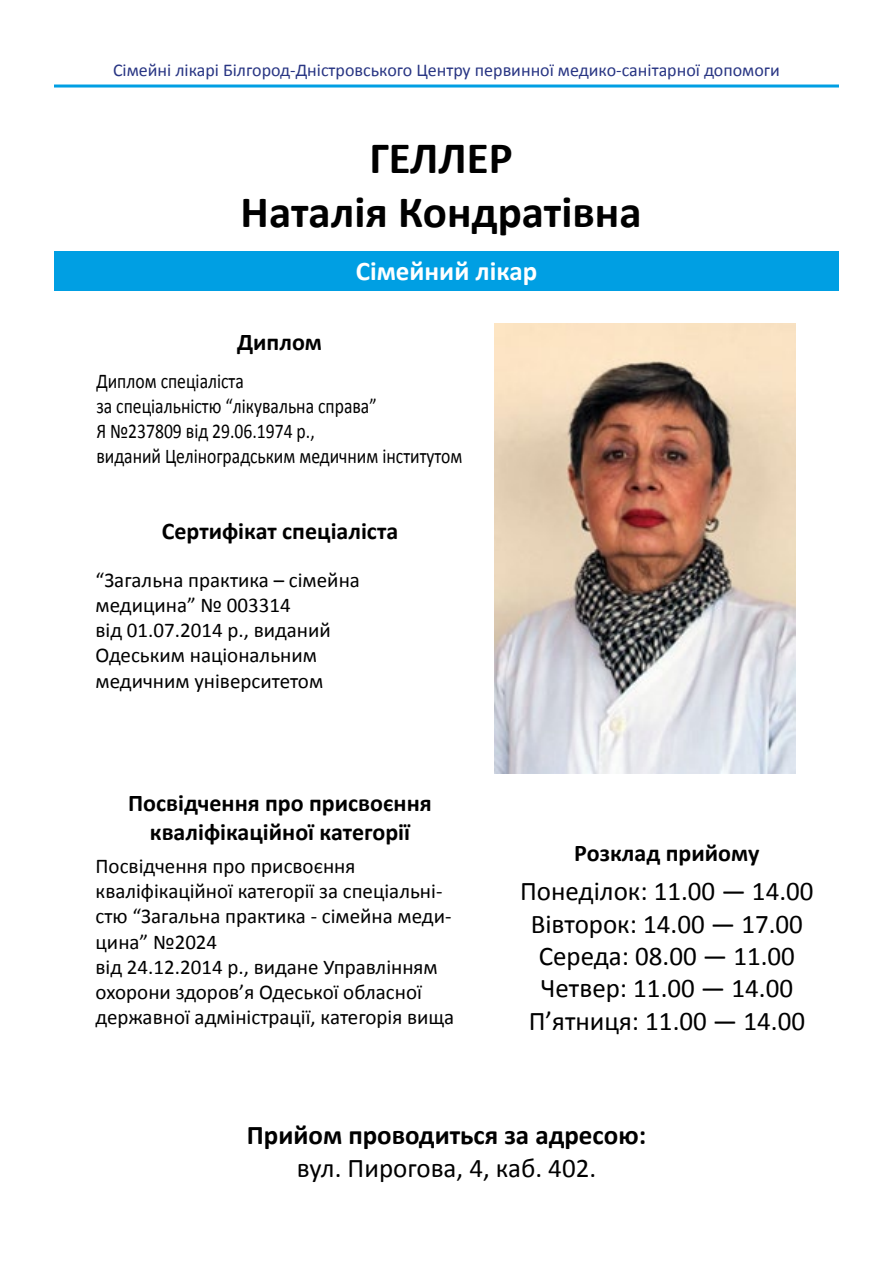
<style>
.page{position:relative;width:893px;height:1263px;background:#fff}
.page>*{position:absolute;margin:0;border:0;box-sizing:border-box;transform-origin:0 0}
.t1{font:700 45px/54px "Calibri";color:#000;text-align:center}
.t2{font:27px/32.4px "Calibri";color:#000;text-align:center}
.t3{font:700 27px "Calibri";color:#000}
.t4{font:700 27px "Calibri";color:#fff}
.t5{font:700 24px/28.8px "Calibri";color:#000;text-align:center}
.t6{font:21px/25.2px "Calibri";color:#000}
.t7{font:21px/25.2px "Calibri";color:#000;scale:.84 1}
.t8{font:18px "Calibri";color:#283583}
</style>
<div class="page">
<hr style="left:54px;top:85px;width:785px;height:3px;background:#009fe3">
<div style="left:54px;top:251px;width:785px;height:39px;background:#009fe3"></div>
<img style="left:495px;top:323px;width:300px;height:451px">
<p class="t8" style="left:113px;top:59px;width:668px">Сімейні лікарі Білгород-Дністровського Центру первинної медико-санітарної допомоги</p>
<h1 class="t1" style="left:241px;top:131px;width:402px">ГЕЛЛЕР<br>Наталія Кондратівна</h1>
<p class="t4" style="left:356px;top:253px;width:183px">Сімейний лікар</p>
<p class="t5" style="left:237px;top:327px;width:86px">Диплом</p>
<p class="t7" style="left:96px;top:368px;width:437px">Диплом спеціаліста<br>за спеціальністю “лікувальна справа”<br>Я №237809 від 29.06.1974 р.,<br>виданий Целіноградським медичним інститутом</p>
<p class="t5" style="left:162px;top:516px;width:238px">Сертифікат спеціаліста</p>
<p class="t6" style="left:96px;top:567px;width:266px">“Загальна практика – сімейна медицина” № 003314<br>від 01.07.2014 р., виданий<br>Одеським національним медичним університетом</p>
<p class="t5" style="left:128px;top:789px;width:305px">Посвідчення про присвоєння кваліфікаційної категорії</p>
<p class="t6" style="left:96px;top:853px;width:360px">Посвідчення про присвоєння кваліфікаційної категорії за спеціальні&shy;стю “Загальна практика - сімейна меди&shy;цина” №2024<br>від 24.12.2014 р., видане Управлінням охорони здоров’я Одеської обласної державної адміністрації, категорія вища</p>
<p class="t5" style="left:574px;top:838px;width:187px">Розклад прийому</p>
<p class="t2" style="left:520px;top:875px;width:295px">Понеділок: 11.00 — 14.00<br>Вівторок: 14.00 — 17.00<br>Середа: 08.00 — 11.00<br>Четвер: 11.00 — 14.00<br>Пʼятниця: 11.00 — 14.00</p>
<p class="t3" style="left:247px;top:1118px;width:401px">Прийом проводиться за адресою:</p>
<p class="t2" style="left:297px;top:1151px;width:301px">вул. Пирогова, 4, каб. 402.</p>
</div>
